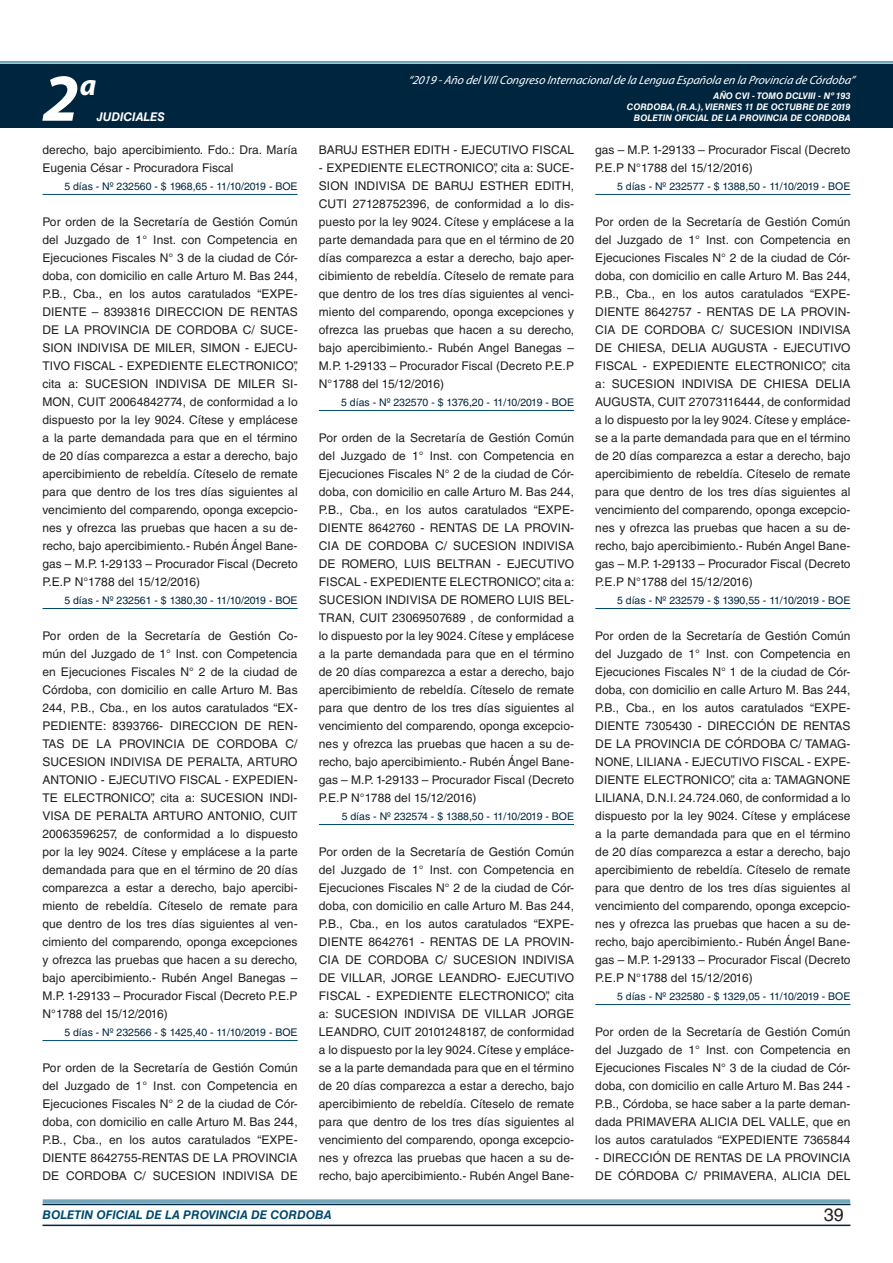
<style>
.page{position:relative;width:893px;height:1263px;background:#fff}
.page>*{position:absolute;margin:0;border:0;box-sizing:border-box;transform-origin:0 0}
.t1{font:italic 700 67.5px "Myriad Pro";color:#fff}
.t2{font:italic 700 30px "Myriad Pro";color:#fff}
.t3{font:18px "Helvetica LT Std";color:#231f20}
.t4{font:12px/18px "Helvetica LT Std";letter-spacing:.005em;color:#231f20;text-align:justify}
.t5{font:italic 12px "Myriad Pro";color:#fff}
.t6{font:italic 700 12px "Helvetica LT Std";color:#004b6c}
.t7{font:italic 700 12px "Helvetica LT Std";color:#fff}
.t8{font:10.5px "Helvetica LT Std";color:#00263f}
.t9{font:italic 700 9px/10.8px "Helvetica LT Std";color:#fff;text-align:right}
</style>
<div class="page">
<div style="left:0;top:61px;width:893px;height:6px;background:#fff;opacity:.75"></div>
<div style="left:0;top:64px;width:893px;height:64px;background:#00263f"></div>
<hr style="left:43px;top:1224px;width:807px;height:2px;background:#00263f">
<div style="left:42px;top:1198px;width:809px;height:8px;background:#fff;opacity:.75"></div>
<hr style="left:43px;top:194px;width:255px;height:1px;background:#004b6c">
<hr style="left:43px;top:608px;width:255px;height:1px;background:#004b6c">
<hr style="left:43px;top:1040px;width:255px;height:1px;background:#004b6c">
<hr style="left:319px;top:410px;width:255px;height:1px;background:#004b6c">
<hr style="left:319px;top:824px;width:255px;height:1px;background:#004b6c">
<hr style="left:595px;top:194px;width:255px;height:1px;background:#004b6c">
<hr style="left:595px;top:608px;width:255px;height:1px;background:#004b6c">
<hr style="left:595px;top:1004px;width:255px;height:1px;background:#004b6c">
<h2 class="t2" style="left:80px;top:66px;width:18px">a</h2>
<p class="t5" style="left:408px;top:72px;width:448px">“2019 -Año delVIIICongreso Internacionalde la Lengua Esp añola en la Provincia de Córdoba”</p>
<h1 class="t1" style="left:43px;top:54px;width:38px">2</h1>
<p class="t9" style="left:627px;top:91px;width:225px">AÑO CVI - TOMO DCLVIII - Nº 193<br>CORDOBA, (R.A.), VIERNES 11 DE OCTUBRE DE 2019</p>
<p class="t7" style="left:97px;top:110px;width:70px">JUDICIALES</p>
<p class="t9" style="left:634px;top:112px;width:218px">BOLETIN OFICIAL DE LA PROVINCIA DE CORDOBA</p>
<p class="t4" style="left:43px;top:141px;width:257px">derecho, bajo apercibimiento. Fdo.: Dra. María<br>Eugenia César - Procuradora Fiscal</p>
<p class="t8" style="left:64px;top:180px;width:235px">5 días - Nº 232560 - $ 1968,65 - 11/10/2019 - BOE</p>
<p class="t4" style="left:43px;top:213px;width:257px">Por orden de la Secretaría de Gestión Común del Juzgado de 1° Inst. con Competencia en Ejecuciones Fiscales N° 3 de la ciudad de Cór&shy;doba, con domicilio en calle Arturo M. Bas 244, P.B., Cba., en los autos caratulados “EXPE-DIENTE – 8393816 DIRECCION DE RENTAS DE LA PROVINCIA DE CORDOBA C/ SUCE-SION INDIVISA DE MILER, SIMON - EJECU-TIVO FISCAL - EXPEDIENTE ELECTRONICO”, cita a: SUCESION INDIVISA DE MILER SI-MON, CUIT 20064842774, de conformidad a lo dispuesto por la ley 9024. Cítese y emplácese a la parte demandada para que en el término de 20 días comparezca a estar a derecho, bajo apercibimiento de rebeldía. Cíteselo de remate para que dentro de los tres días siguientes al vencimiento del comparendo, oponga excepcio&shy;nes y ofrezca las pruebas que hacen a su de&shy;recho, bajo apercibimiento.- Rubén Ángel Bane&shy;gas – M.P. 1-29133 – Procurador Fiscal (Decreto P.E.P N°1788 del 15/12/2016)</p>
<p class="t8" style="left:64px;top:594px;width:235px">5 días - Nº 232561 - $ 1380,30 - 11/10/2019 - BOE</p>
<p class="t4" style="left:43px;top:627px;width:257px">Por orden de la Secretaría de Gestión Co&shy;mún del Juzgado de 1° Inst. con Competencia en Ejecuciones Fiscales N° 2 de la ciudad de Córdoba, con domicilio en calle Arturo M. Bas 244, P.B., Cba., en los autos caratulados “EX-PEDIENTE: 8393766- DIRECCION DE REN-TAS DE LA PROVINCIA DE CORDOBA C/ SUCESION INDIVISA DE PERALTA, ARTURO ANTONIO - EJECUTIVO FISCAL - EXPEDIEN-TE ELECTRONICO”, cita a: SUCESION INDI-VISA DE PERALTA ARTURO ANTONIO, CUIT 20063596257, de conformidad a lo dispuesto por la ley 9024. Cítese y emplácese a la parte demandada para que en el término de 20 días comparezca a estar a derecho, bajo apercibi&shy;miento de rebeldía. Cíteselo de remate para que dentro de los tres días siguientes al ven&shy;cimiento del comparendo, oponga excepciones y ofrezca las pruebas que hacen a su derecho, bajo apercibimiento.- Rubén Angel Banegas – M.P. 1-29133 – Procurador Fiscal (Decreto P.E.P N°1788 del 15/12/2016)</p>
<p class="t8" style="left:64px;top:1026px;width:235px">5 días - Nº 232566 - $ 1425,40 - 11/10/2019 - BOE</p>
<p class="t4" style="left:43px;top:1059px;width:257px">Por orden de la Secretaría de Gestión Común del Juzgado de 1° Inst. con Competencia en Ejecuciones Fiscales N° 2 de la ciudad de Cór&shy;doba, con domicilio en calle Arturo M. Bas 244, P.B., Cba., en los autos caratulados “EXPE-DIENTE 8642755-RENTAS DE LA PROVINCIA DE CORDOBA C/ SUCESION INDIVISA DE</p>
<p class="t4" style="left:319px;top:141px;width:257px">BARUJ ESTHER EDITH - EJECUTIVO FISCAL</p>
<p class="t4" style="left:319px;top:159px;width:257px">- EXPEDIENTE ELECTRONICO”, cita a: SUCE-SION INDIVISA DE BARUJ ESTHER EDITH, CUTI 27128752396, de conformidad a lo dis&shy;puesto por la ley 9024. Cítese y emplácese a la parte demandada para que en el término de 20 días comparezca a estar a derecho, bajo aper&shy;cibimiento de rebeldía. Cíteselo de remate para que dentro de los tres días siguientes al venci&shy;miento del comparendo, oponga excepciones y ofrezca las pruebas que hacen a su derecho, bajo apercibimiento.- Rubén Angel Banegas – M.P. 1-29133 – Procurador Fiscal (Decreto P.E.P N°1788 del 15/12/2016)</p>
<p class="t8" style="left:341px;top:396px;width:234px">5 días - Nº 232570 - $ 1376,20 - 11/10/2019 - BOE</p>
<p class="t4" style="left:319px;top:429px;width:257px">Por orden de la Secretaría de Gestión Común del Juzgado de 1° Inst. con Competencia en Ejecuciones Fiscales N° 2 de la ciudad de Cór&shy;doba, con domicilio en calle Arturo M. Bas 244, P.B., Cba., en los autos caratulados “EXPE-DIENTE 8642760 - RENTAS DE LA PROVIN-CIA DE CORDOBA C/ SUCESION INDIVISA DE ROMERO, LUIS BELTRAN - EJECUTIVO FISCAL - EXPEDIENTE ELECTRONICO”, cita a:<br>SUCESION INDIVISA DE ROMERO LUIS BEL-TRAN, CUIT 23069507689 , de conformidad a lo dispuesto por la ley 9024. Cítese y emplácese a la parte demandada para que en el término de 20 días comparezca a estar a derecho, bajo apercibimiento de rebeldía. Cíteselo de remate para que dentro de los tres días siguientes al vencimiento del comparendo, oponga excepcio&shy;nes y ofrezca las pruebas que hacen a su de&shy;recho, bajo apercibimiento.- Rubén Ángel Bane&shy;gas – M.P. 1-29133 – Procurador Fiscal (Decreto P.E.P N°1788 del 15/12/2016)</p>
<p class="t8" style="left:342px;top:810px;width:234px">5 días - Nº 232574 - $ 1388,50 - 11/10/2019 - BOE</p>
<p class="t4" style="left:319px;top:843px;width:257px">Por orden de la Secretaría de Gestión Común del Juzgado de 1° Inst. con Competencia en Ejecuciones Fiscales N° 2 de la ciudad de Cór&shy;doba, con domicilio en calle Arturo M. Bas 244, P.B., Cba., en los autos caratulados “EXPE-DIENTE 8642761 - RENTAS DE LA PROVIN-CIA DE CORDOBA C/ SUCESION INDIVISA DE VILLAR, JORGE LEANDRO- EJECUTIVO FISCAL - EXPEDIENTE ELECTRONICO”, cita a: SUCESION INDIVISA DE VILLAR JORGE LEANDRO, CUIT 20101248187, de conformidad a lo dispuesto por la ley 9024. Cítese y empláce&shy;se a la parte demandada para que en el término de 20 días comparezca a estar a derecho, bajo apercibimiento de rebeldía. Cíteselo de remate para que dentro de los tres días siguientes al vencimiento del comparendo, oponga excepcio&shy;nes y ofrezca las pruebas que hacen a su de&shy;recho, bajo apercibimiento.- Rubén Angel Bane-</p>
<p class="t4" style="left:595px;top:141px;width:257px">gas – M.P. 1-29133 – Procurador Fiscal (Decreto<br>P.E.P N°1788 del 15/12/2016)</p>
<p class="t8" style="left:617px;top:180px;width:235px">5 días - Nº 232577 - $ 1388,50 - 11/10/2019 - BOE</p>
<p class="t4" style="left:595px;top:213px;width:257px">Por orden de la Secretaría de Gestión Común del Juzgado de 1° Inst. con Competencia en Ejecuciones Fiscales N° 2 de la ciudad de Cór&shy;doba, con domicilio en calle Arturo M. Bas 244, P.B., Cba., en los autos caratulados “EXPE-DIENTE 8642757 - RENTAS DE LA PROVIN-CIA DE CORDOBA C/ SUCESION INDIVISA DE CHIESA, DELIA AUGUSTA - EJECUTIVO FISCAL - EXPEDIENTE ELECTRONICO”, cita a: SUCESION INDIVISA DE CHIESA DELIA AUGUSTA, CUIT 27073116444, de conformidad a lo dispuesto por la ley 9024. Cítese y empláce&shy;se a la parte demandada para que en el término de 20 días comparezca a estar a derecho, bajo apercibimiento de rebeldía. Cíteselo de remate para que dentro de los tres días siguientes al vencimiento del comparendo, oponga excepcio&shy;nes y ofrezca las pruebas que hacen a su de&shy;recho, bajo apercibimiento.- Rubén Angel Bane&shy;gas – M.P. 1-29133 – Procurador Fiscal (Decreto P.E.P N°1788 del 15/12/2016)</p>
<p class="t8" style="left:617px;top:594px;width:235px">5 días - Nº 232579 - $ 1390,55 - 11/10/2019 - BOE</p>
<p class="t4" style="left:595px;top:627px;width:257px">Por orden de la Secretaría de Gestión Común del Juzgado de 1° Inst. con Competencia en Ejecuciones Fiscales N° 1 de la ciudad de Cór&shy;doba, con domicilio en calle Arturo M. Bas 244, P.B., Cba., en los autos caratulados “EXPE-DIENTE 7305430 - DIRECCIÓN DE RENTAS DE LA PROVINCIA DE CÓRDOBA C/ TAMAG-NONE, LILIANA - EJECUTIVO FISCAL - EXPE-DIENTE ELECTRONICO”, cita a: TAMAGNONE LILIANA, D.N.I. 24.724.060, de conformidad a lo dispuesto por la ley 9024. Cítese y emplácese a la parte demandada para que en el término de 20 días comparezca a estar a derecho, bajo apercibimiento de rebeldía. Cíteselo de remate para que dentro de los tres días siguientes al vencimiento del comparendo, oponga excepcio&shy;nes y ofrezca las pruebas que hacen a su de&shy;recho, bajo apercibimiento.- Rubén Ángel Bane&shy;gas – M.P. 1-29133 – Procurador Fiscal (Decreto P.E.P N°1788 del 15/12/2016)</p>
<p class="t8" style="left:617px;top:990px;width:235px">5 días - Nº 232580 - $ 1329,05 - 11/10/2019 - BOE</p>
<p class="t4" style="left:595px;top:1023px;width:257px">Por orden de la Secretaría de Gestión Común del Juzgado de 1° Inst. con Competencia en Ejecuciones Fiscales N° 3 de la ciudad de Cór&shy;doba, con domicilio en calle Arturo M. Bas 244 - P.B., Córdoba, se hace saber a la parte deman&shy;dada PRIMAVERA ALICIA DEL VALLE, que en los autos caratulados “EXPEDIENTE 7365844</p>
<p class="t4" style="left:595px;top:1149px;width:257px">- DIRECCIÓN DE RENTAS DE LA PROVINCIA<br>DE CÓRDOBA C/ PRIMAVERA, ALICIA DEL</p>
<p class="t6" style="left:43px;top:1208px;width:290px">BOLETIN OFICIAL DE LA PROVINCIA DE CORDOBA</p>
<h3 class="t3" style="left:824px;top:1204px;width:22px">39</h3>
</div>
